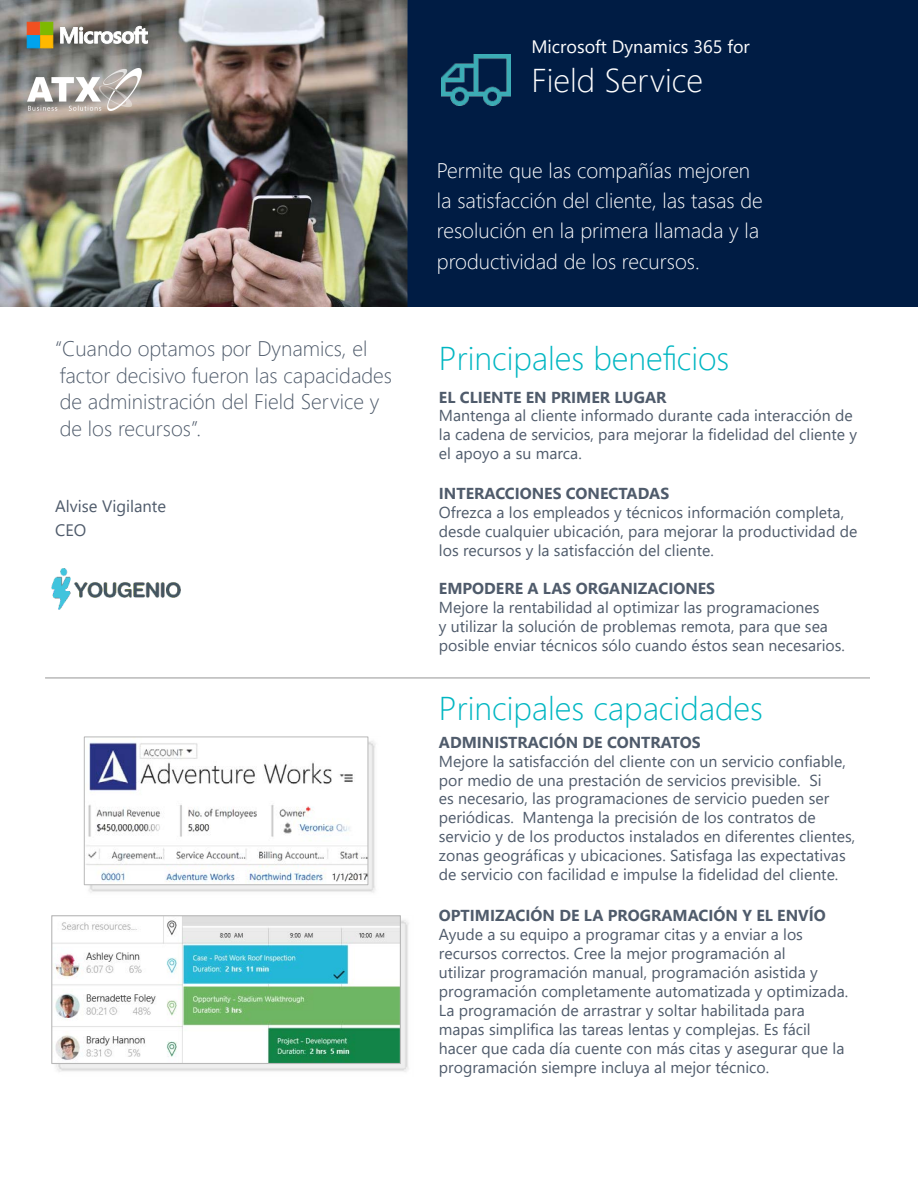
<style>
.page{position:relative;width:918px;height:1188px;background:#fff}
.page>*{position:absolute;margin:0;border:0;box-sizing:border-box;transform-origin:0 0}
.t1{font:300 33px "Segoe UI";color:#00b6c2}
.t2{font:300 33px "Segoe UI";color:#fff}
.t3{font:300 21px/30.5px "Segoe UI";color:#fff}
.t4{font:300 21px/26.5px "Segoe UI";color:#4f5b6b}
.t5{font:18px "Segoe UI";color:#fff}
.t6{font:16.5px/24px "Segoe UI";color:#4f5b6b}
.t7{font:15.9px/19px "Segoe UI";color:#4f5b6b}
.t8{font:700 15.9px "Segoe UI";color:#4f5b6b}
</style>
<div class="page">
<hr style="left:45px;top:678px;width:825px;height:1px;background:#959595">
<img style="left:84px;top:737px;width:292px;height:156px">
<img style="left:86px;top:739px;width:280px;height:144px">
<div style="left:84px;top:737px;width:284px;height:148px;border:1px solid #b8b8b8"></div>
<img style="left:55px;top:920px;width:354px;height:152px">
<img style="left:53px;top:917px;width:346px;height:145px">
<div style="left:51px;top:915px;width:350px;height:149px;border:1px solid #b8b8b8"></div>
<img style="left:0;top:0;width:408px;height:306px">
<div style="left:27px;top:22px;width:12px;height:12px;background:#f15021"></div>
<div style="left:41px;top:22px;width:12px;height:12px;background:#7eb900"></div>
<div style="left:27px;top:36px;width:12px;height:12px;background:#00a3ee"></div>
<div style="left:41px;top:36px;width:12px;height:12px;background:#ffb800;border:1px solid #ffb800"></div>
<svg style="left:61px;top:26px;width:87px;height:17px"></svg>
<div style="left:408px;top:0;width:510px;height:306px;background:#001c44"></div>
<img style="left:441px;top:55px;width:69px;height:51px">
<img style="left:52px;top:569px;width:129px;height:40px">
<img style="left:28px;top:68px;width:114px;height:42px">
<h2 class="t4" style="left:55px;top:333px;width:338px">“Cuando optamos por Dynamics, el factor decisivo fueron las capacidades de administración del Field Service y de los recursos”.</h2>
<p class="t6" style="left:55px;top:493px;width:112px">Alvise Vigilante<br>CEO</p>
<p class="t5" style="left:531px;top:30px;width:220px">Microsoft Dynamics 365 for</p>
<h1 class="t2" style="left:531px;top:50px;width:173px">Field Service</h1>
<h2 class="t3" style="left:437px;top:153px;width:327px">Permite que las compañías mejoren la satisfacción del cliente, las tasas de resolución en la primera llamada y la productividad de los recursos.</h2>
<h1 class="t1" style="left:439px;top:327px;width:292px">Principales beneficios</h1>
<p class="t8" style="left:439px;top:382px;width:229px">EL CLIENTE EN PRIMER LUGAR</p>
<p class="t7" style="left:439px;top:405px;width:420px">Mantenga al cliente informado durante cada interacción de la cadena de servicios, para mejorar la fidelidad del cliente y el apoyo a su marca.</p>
<p class="t8" style="left:439px;top:478px;width:232px">INTERACCIONES CONECTADAS</p>
<p class="t7" style="left:439px;top:501px;width:420px">Ofrezca a los empleados y técnicos información completa, desde cualquier ubicación, para mejorar la productividad de los recursos y la satisfacción del cliente.</p>
<p class="t8" style="left:439px;top:573px;width:278px">EMPODERE A LAS ORGANIZACIONES</p>
<p class="t7" style="left:439px;top:597px;width:408px">Mejore la rentabilidad al optimizar las programaciones<br>y utilizar la solución de problemas remota, para que sea posible enviar técnicos sólo cuando éstos sean necesarios.</p>
<h1 class="t1" style="left:439px;top:677px;width:326px">Principales capacidades</h1>
<p class="t8" style="left:439px;top:727px;width:263px">ADMINISTRACIÓN DE CONTRATOS</p>
<p class="t7" style="left:439px;top:750px;width:418px">Mejore la satisfacción del cliente con un servicio confiable, por medio de una prestación de servicios previsible. Si<br>es necesario, las programaciones de servicio pueden ser periódicas. Mantenga la precisión de los contratos de servicio y de los productos instalados en diferentes clientes, zonas geográficas y ubicaciones. Satisfaga las expectativas de servicio con facilidad e impulse la fidelidad del cliente.</p>
<p class="t8" style="left:439px;top:900px;width:388px">OPTIMIZACIÓN DE LA PROGRAMACIÓN Y EL ENVÍO</p>
<p class="t7" style="left:439px;top:923px;width:411px">Ayude a su equipo a programar citas y a enviar a los recursos correctos. Cree la mejor programación al<br>utilizar programación manual, programación asistida y programación completamente automatizada y optimizada.<br>La programación de arrastrar y soltar habilitada para mapas simplifica las tareas lentas y complejas. Es fácil hacer que cada día cuente con más citas y asegurar que la programación siempre incluya al mejor técnico.</p>
</div>
